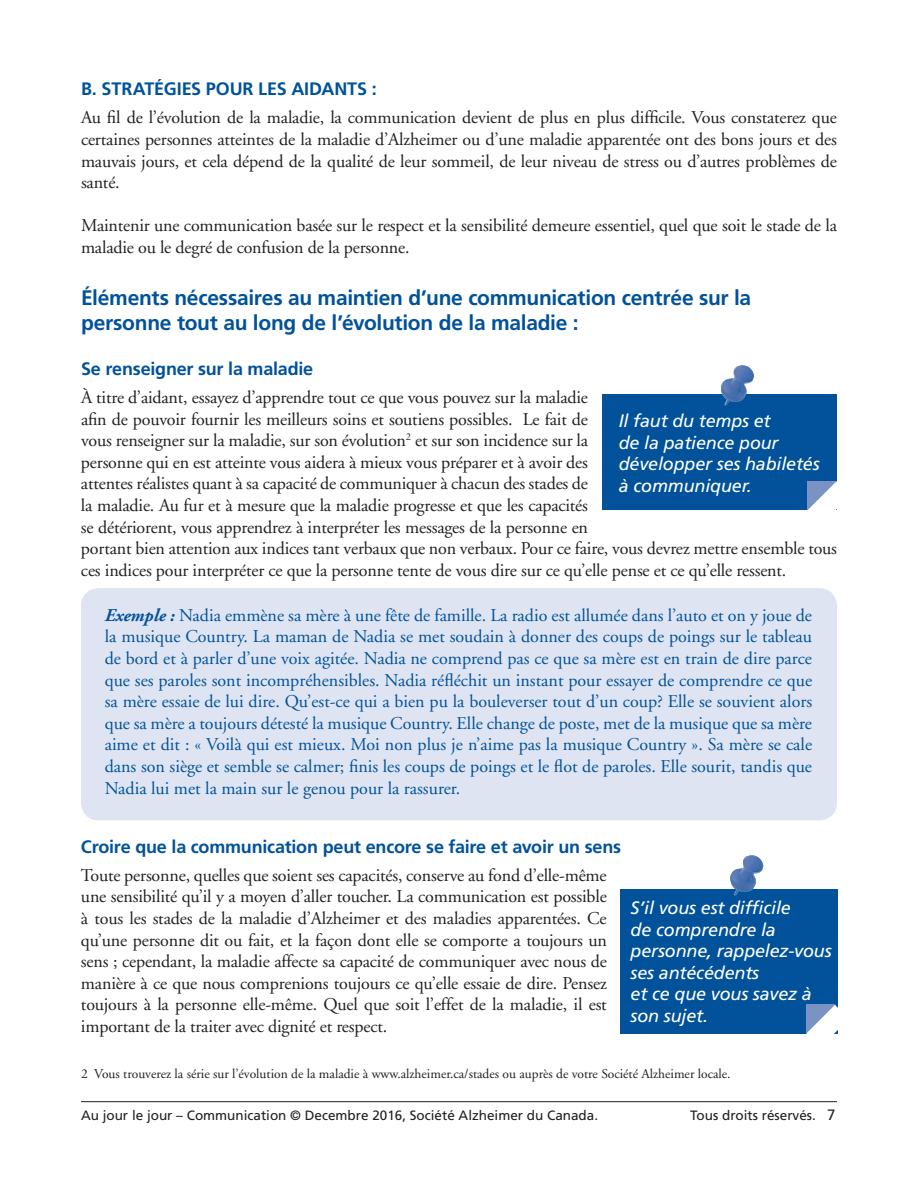
<style>
.page{position:relative;width:918px;height:1188px;background:#fff}
.page>*{position:absolute;margin:0;border:0;box-sizing:border-box;transform-origin:0 0}
.Headline_1{font:700 21px/25.2px "Frutiger";letter-spacing:-.015em;color:#01529a}
.Paragraph_Style_1{font:18px/21.6px "Adobe Garamond";letter-spacing:-.01em;color:#231f20;text-align:justify}
.Text_in_Blue_Tint_bo{font:18px/21.6px "Adobe Garamond";color:#01529a;text-align:justify}
.Call_outs_in_blue_bo{font:italic 18px/21.6px "Frutiger";letter-spacing:-.01em;color:#fff}
.Headline_small{font:700 18px "Frutiger";letter-spacing:-.015em;color:#01529a}
.Headline_All_Caps{font:700 18px "Frutiger";letter-spacing:-.005em;color:#01529a}
.Bottom_of_page_Refer{font:13.5px "Adobe Garamond";color:#231f20}
.t1{font:13.5px "Frutiger";color:#231f20}
.s1{font-weight:700;font-style:italic}
.s2{font-size:15px}
</style>
<div class="page">
<hr style="left:81px;top:1101px;width:756px;height:1px;background:#231f20">
<div style="left:81px;top:588px;width:756px;height:232px;background:#dee4f1;border-radius:18px"></div>
<div style="left:602px;top:394px;width:234px;height:116px;background:#01529a"></div>
<svg style="left:808px;top:481px;width:29px;height:29px"></svg>
<img style="left:720px;top:365px;width:34px;height:41px">
<div style="left:620px;top:889px;width:218px;height:144px;background:#01529a"></div>
<svg style="left:806px;top:1005px;width:32px;height:29px"></svg>
<img style="left:730px;top:855px;width:34px;height:41px">
<p class="Headline_All_Caps" style="left:81px;top:78px;width:297px">B. STRATÉGIES POUR LES AIDANTS :</p>
<p class="Paragraph_Style_1" style="left:81px;top:107px;width:758px">Au fil de l’évolution de la maladie, la communication devient de plus en plus difficile. Vous constaterez que certaines personnes atteintes de la maladie d’Alzheimer ou d’une maladie apparentée ont des bons jours et des mauvais jours, et cela dépend de la qualité de leur sommeil, de leur niveau de stress ou d’autres problèmes de santé.</p>
<p class="Paragraph_Style_1" style="left:81px;top:215px;width:758px">Maintenir une communication basée sur le respect et la sensibilité demeure essentiel, quel que soit le stade de la maladie ou le degré de confusion de la personne.</p>
<p class="Headline_1" style="left:81px;top:285px;width:672px">Éléments nécessaires au maintien d’une communication centrée sur la personne tout au long de l’évolution de la maladie :</p>
<p class="Headline_small" style="left:81px;top:358px;width:234px">Se renseigner sur la maladie</p>
<p class="Paragraph_Style_1" style="left:81px;top:387px;width:758px;text-align:left">À titre d’aidant, essayez d’apprendre tout ce que vous pouvez sur la maladie<br>afin de pouvoir fournir les meilleurs soins et soutiens possibles. Le fait de<br>vous renseigner sur la maladie, sur son évolution<sup>2</sup> et sur son incidence sur la<br>personne qui en est atteinte vous aidera à mieux vous préparer et à avoir des<br>attentes réalistes quant à sa capacité de communiquer à chacun des stades de<br>la maladie. Au fur et à mesure que la maladie progresse et que les capacités<br>se détériorent, vous apprendrez à interpréter les messages de la personne en<br>portant bien attention aux indices tant verbaux que non verbaux. Pour ce faire, vous devrez mettre ensemble tous ces indices pour interpréter ce que la personne tente de vous dire sur ce qu’elle pense et ce qu’elle ressent.</p>
<p class="Call_outs_in_blue_bo" style="left:619px;top:410px;width:153px">Il faut du temps et</p>
<p class="Call_outs_in_blue_bo" style="left:619px;top:432px;width:161px">de la patience pour</p>
<p class="Call_outs_in_blue_bo" style="left:619px;top:453px;width:202px">développer ses habiletés à communiquer.</p>
<p class="Text_in_Blue_Tint_bo" style="left:105px;top:605px;width:709px"><span class="s1">Exemple :</span> Nadia emmène sa mère à une fête de famille. La radio est allumée dans l’auto et on y joue de la musique Country. La maman de Nadia se met soudain à donner des coups de poings sur le tableau de bord et à parler d’une voix agitée. Nadia ne comprend pas ce que sa mère est en train de dire parce que ses paroles sont incompréhensibles. Nadia réfléchit un instant pour essayer de comprendre ce que sa mère essaie de lui dire. Qu’est-ce qui a bien pu la bouleverser tout d’un coup? Elle se souvient alors que sa mère a toujours détesté la musique Country. Elle change de poste, met de la musique que sa mère aime et dit : « Voilà qui est mieux. Moi non plus je n’aime pas la musique Country ». Sa mère se cale dans son siège et semble se calmer; finis les coups de poings et le flot de paroles. Elle sourit, tandis que Nadia lui met la main sur le genou pour la rassurer.</p>
<p class="Headline_small" style="left:81px;top:836px;width:542px">Croire que la communication peut encore se faire et avoir un sens</p>
<p class="Paragraph_Style_1" style="left:81px;top:865px;width:527px">Toute personne, quelles que soient ses capacités, conserve au fond d’elle-même une sensibilité qu’il y a moyen d’aller toucher. La communication est possible à tous les stades de la maladie d’Alzheimer et des maladies apparentées. Ce qu’une personne dit ou fait, et la façon dont elle se comporte a toujours un sens ; cependant, la maladie affecte sa capacité de communiquer avec nous de manière à ce que nous comprenions toujours ce qu’elle essaie de dire. Pensez toujours à la personne elle-même. Quel que soit l’effet de la maladie, il est important de la traiter avec dignité et respect.</p>
<p class="Call_outs_in_blue_bo" style="left:631px;top:897px;width:162px">S’il vous est difficile</p>
<p class="Call_outs_in_blue_bo" style="left:631px;top:918px;width:203px">de comprendre la personne, rappelez-vous ses antécédents</p>
<p class="Call_outs_in_blue_bo" style="left:631px;top:983px;width:183px">et ce que vous savez à</p>
<p class="Call_outs_in_blue_bo" style="left:631px;top:1005px;width:79px">son sujet.</p>
<p class="Bottom_of_page_Refer" style="left:81px;top:1066px;width:651px">2 Vous trouverez la série sur l’évolution de la maladie à www.alzheimer.ca/stades ou auprès de votre Société Alzheimer locale.</p>
<p class="t1" style="left:81px;top:1108px;width:519px">Au jour le jour – Communication © Decembre 2016, Société Alzheimer du Canada.</p>
<p class="t1" style="left:690px;top:1108px;width:147px">Tous droits réservés. <span class="s2">7</span></p>
</div>
